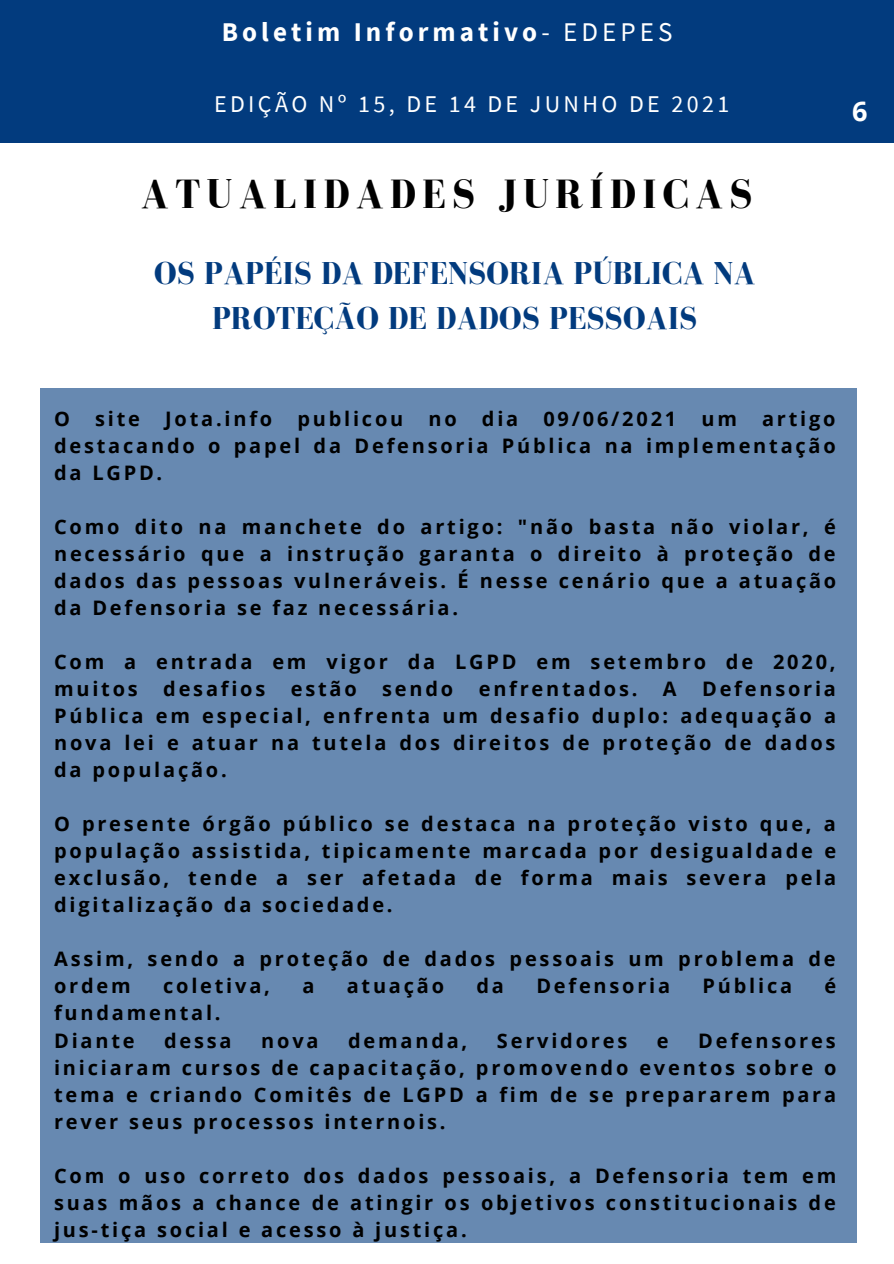
<style>
.page{position:relative;width:894px;height:1264px;background:#fff}
.page>*{position:absolute;margin:0;border:0;box-sizing:border-box;transform-origin:0 0}
.t1{font:700 42px "Bodoni FLF";letter-spacing:.14em;color:#000}
.t2{font:700 32.55px/45.2px "Bodoni FLF";color:#023b7e;text-align:center}
.t3{font:700 27px "Source Sans Pro";letter-spacing:.15em;color:#fff}
.t4{font:700 27px "Open Sans";color:#fff}
.t5{font:700 24px "Source Sans Pro";letter-spacing:.14em;color:#fff}
.t6{font:24px "Source Sans Pro";letter-spacing:.14em;color:#fff}
.t7{font:700 19.95px/27px "Open Sans";letter-spacing:.14em;color:#000;text-align:justify}
.s1{font-weight:400}
</style>
<div class="page">
<div style="left:0;top:0;width:893px;height:143px;background:#023b7e"></div>
<div style="left:40px;top:388px;width:816px;height:854px;background:#6789b1"></div>
<p class="t3" style="left:222px;top:15px;width:452px">Boletim Informativo<span class="s1">- EDEPES</span></p>
<p class="t5" style="left:183px;top:30px;width:543px">EDIÇÃO 01, DE 01 DE SETEMBRO DE 2020</p>
<p class="t6" style="left:214px;top:88px;width:516px">EDIÇÃO Nº 15, DE 14 DE JUNHO DE 2021</p>
<p class="t1" style="left:141px;top:171px;width:613px">ATUALIDADES JURÍDICAS</p>
<p class="t2" style="left:154px;top:250px;width:603px">OS PAPÉIS DA DEFENSORIA PÚBLICA NA<br>PROTEÇÃO DE DADOS PESSOAIS</p>
<p class="t4" style="left:851px;top:92px;width:17px">6</p>
<p class="t7" style="left:54px;top:404px;width:17px">O</p>
<p class="t7" style="left:95px;top:404px;width:46px">site</p>
<p class="t7" style="left:165px;top:404px;width:109px">Jota.info</p>
<p class="t7" style="left:297px;top:404px;width:107px">publicou</p>
<p class="t7" style="left:428px;top:404px;width:30px">no</p>
<p class="t7" style="left:481px;top:404px;width:38px">dia</p>
<p class="t7" style="left:543px;top:404px;width:134px">09/06/2021</p>
<p class="t7" style="left:701px;top:404px;width:37px">um</p>
<p class="t7" style="left:54px;top:404px;width:783px;text-indent:707px">artigo destacando o papel da Defensoria Pública na implementação da LGPD.</p>
<p class="t7" style="left:54px;top:512px;width:783px">Como dito na manchete do artigo: "não basta não violar, é necessário que a instrução garanta o direito à proteção de dados das pessoas vulneráveis. É nesse cenário que a atuação da Defensoria se faz necessária.</p>
<p class="t7" style="left:54px;top:647px;width:782px">Com a entrada em vigor da LGPD em setembro de 2020, muitos</p>
<p class="t7" style="left:54px;top:674px;width:783px;text-indent:647px">Defensoria Pública em especial, enfrenta um desafio duplo: adequação a nova lei e atuar na tutela dos direitos de proteção de dados da população.</p>
<p class="t7" style="left:54px;top:810px;width:783px">O presente órgão público se destaca na proteção visto que, a população assistida, tipicamente marcada por desigualdade e exclusão, tende a ser afetada de forma mais severa pela digitalização da sociedade.</p>
<p class="t7" style="left:54px;top:945px;width:783px">Assim, sendo a proteção de dados pessoais um problema de ordem</p>
<p class="t7" style="left:163px;top:674px;width:104px">desafios</p>
<p class="t7" style="left:291px;top:674px;width:67px">estão</p>
<p class="t7" style="left:382px;top:674px;width:72px">sendo</p>
<p class="t7" style="left:478px;top:674px;width:160px">enfrentados.</p>
<p class="t7" style="left:662px;top:674px;width:15px">A</p>
<p class="t7" style="left:163px;top:972px;width:108px">coletiva,</p>
<p class="t7" style="left:302px;top:972px;width:14px">a</p>
<p class="t7" style="left:346px;top:972px;width:99px">atuação</p>
<p class="t7" style="left:476px;top:972px;width:29px">da</p>
<p class="t7" style="left:536px;top:972px;width:135px">Defensoria</p>
<p class="t7" style="left:702px;top:972px;width:91px">Pública</p>
<p class="t7" style="left:824px;top:972px;width:13px">é</p>
<p class="t7" style="left:54px;top:999px;width:168px">fundamental.</p>
<p class="t7" style="left:54px;top:1026px;width:82px">Diante</p>
<p class="t7" style="left:164px;top:1026px;width:69px">dessa</p>
<p class="t7" style="left:261px;top:1026px;width:59px">nova</p>
<p class="t7" style="left:348px;top:1026px;width:121px">demanda,</p>
<p class="t7" style="left:497px;top:1026px;width:132px">Servidores</p>
<p class="t7" style="left:656px;top:1026px;width:13px">e</p>
<p class="t7" style="left:54px;top:1026px;width:783px;text-indent:644px">Defensores iniciaram cursos de capacitação, promovendo eventos sobre o tema e criando Comitês de LGPD a fim de se prepararem para rever seus processos internois.</p>
<p class="t7" style="left:54px;top:1161px;width:783px">Com o uso correto dos dados pessoais, a Defensoria tem em suas mãos a chance de atingir os objetivos constitucionais de jus-tiça social e acesso à justiça.</p>
</div>
